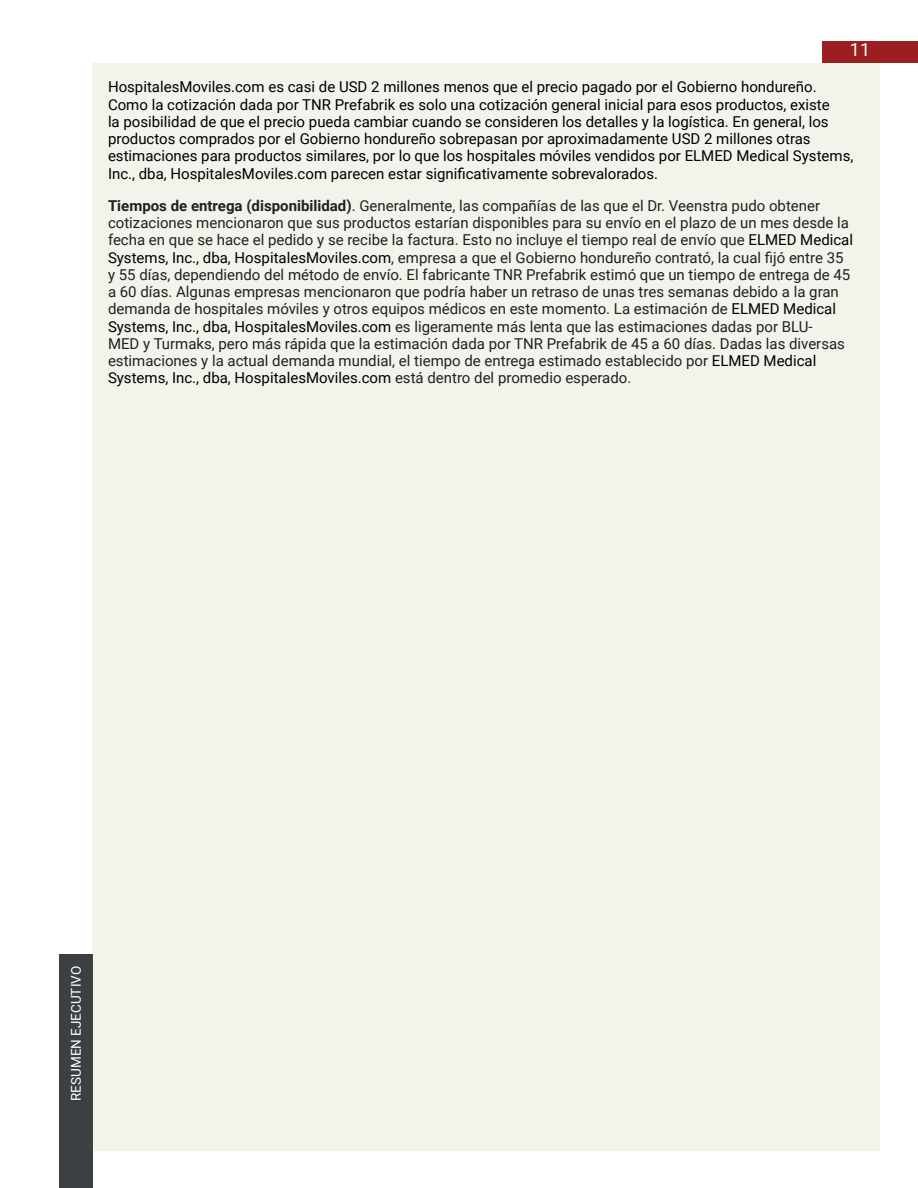
<style>
.page{position:relative;width:918px;height:1188px;background:#fff}
.page>*{position:absolute;margin:0;border:0;box-sizing:border-box;transform-origin:0 0}
.t1{font:18px "Roboto";color:#fff}
.t2{font:15px/17.2px "Roboto";color:#231f20}
.t3{font:15px/17.2px "Roboto";color:#000}
.t4{font:13.5px "Roboto";color:#fff}
.s1{font-weight:700}
.s2{color:#000}
</style>
<div class="page">
<div style="left:59px;top:954px;width:33px;height:234px;background:#3c4043"></div>
<div style="left:822px;top:41px;width:96px;height:22px;background:#9b1e20"></div>
<div style="left:92px;top:64px;width:788px;height:1087px;background:#f2f3eb"></div>
<p class="t1" style="left:850px;top:37px;width:22px">11</p>
<p class="t3" style="left:108px;top:78px;width:747px">HospitalesMoviles.com es casi de USD 2 millones menos que el precio pagado por el Gobierno hondureño.<br>Como la cotización dada por TNR Prefabrik es solo una cotización general inicial para esos productos, existe<br>la posibilidad de que el precio pueda cambiar cuando se consideren los detalles y la logística. En general, los productos comprados por el Gobierno hondureño sobrepasan por aproximadamente USD 2 millones otras estimaciones para productos similares, por lo que los hospitales móviles vendidos por ELMED Medical Systems, Inc., dba, HospitalesMoviles.com parecen estar significativamente sobrevalorados.</p>
<p class="t2" style="left:108px;top:196px;width:747px"><span class="s1">Tiempos de entrega (disponibilidad)</span>. Generalmente, las compañías de las que el Dr. Veenstra pudo obtener cotizaciones mencionaron que sus productos estarían disponibles para su envío en el plazo de un mes desde la fecha en que se hace el pedido y se recibe la factura. Esto no incluye el tiempo real de envío que <span class="s2">ELMED Medical Systems, Inc., dba, HospitalesMoviles.com</span>, empresa a que el Gobierno hondureño contrató, la cual fijó entre 35 y 55 días, dependiendo del método de envío. El fabricante TNR Prefabrik estimó que un tiempo de entrega de 45 a 60 días. Algunas empresas mencionaron que podría haber un retraso de unas tres semanas debido a la gran demanda de hospitales móviles y otros equipos médicos en este momento. La estimación de <span class="s2">ELMED Medical Systems, Inc., dba, HospitalesMoviles.com</span> es ligeramente más lenta que las estimaciones dadas por BLU-<br>MED y Turmaks, pero más rápida que la estimación dada por TNR Prefabrik de 45 a 60 días. Dadas las diversas estimaciones y la actual demanda mundial, el tiempo de entrega estimado establecido por <span class="s2">ELMED Medical Systems, Inc., dba, HospitalesMoviles.com</span> está dentro del promedio esperado.</p>
<p class="t4" style="left:66px;top:1101px;width:137px;rotate:-90deg">RESUMEN EJECUTIVO</p>
</div>
